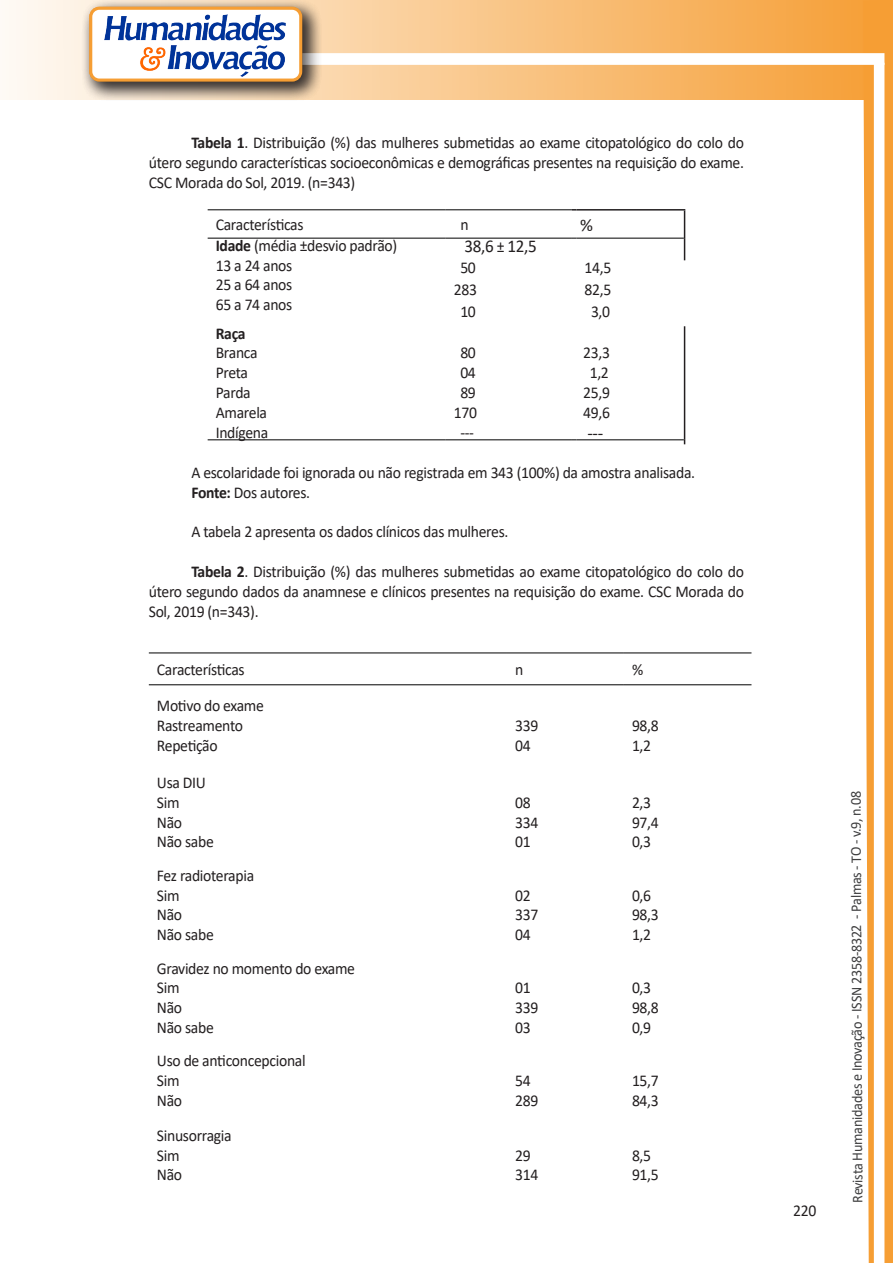
<style>
.page{position:relative;width:893px;height:1263px;background:#fff}
.page>*{position:absolute;margin:0;border:0;box-sizing:border-box;transform-origin:0 0}
.texto{font:18px "Calibri";color:#231f20;scale:.95 1}
.texto-2{font:18px "Calibri";color:#231f20}
.texto-3{font:16.5px/19.8px "Calibri";letter-spacing:-.02em;color:#231f20;text-align:justify;scale:.95 1}
.texto-4{font:700 16.5px "Calibri";color:#231f20;scale:.95 1}
.t1{font:15px "Calibri";letter-spacing:-.025em;color:#3e3e3f;scale:.95 1}
.s1{font-weight:700}
.s2{font-size:16.5px}
</style>
<div class="page">
<svg style="left:5px;top:0;width:858px;height:100px;background:#f9c484"></svg>
<div style="left:302px;top:53px;width:582px;height:12px;background:#fff;border:2px solid #fff"></div>
<svg style="left:863px;top:0;width:30px;height:1263px"></svg>
<div style="left:81px;top:0;width:241px;height:102px;background:#231f20;opacity:.75"></div>
<div style="left:91px;top:8px;width:210px;height:72px;background:#fff;border-radius:9px"></div>
<img style="left:104px;top:14px;width:181px;height:62px">
<div style="left:89px;top:7px;width:213px;height:75px;border:3px solid #f69e34;border-radius:9px"></div>
<svg style="left:208px;top:210px;width:477px;height:234px"></svg>
<hr style="left:576px;top:209px;width:109px;height:2px;background:#231f20">
<svg style="left:684px;top:211px;width:1px;height:49px"></svg>
<hr style="left:684px;top:326px;width:1px;height:114px;background:#231f20">
<hr style="left:576px;top:238px;width:108px;height:1px;background:#000">
<hr style="left:208px;top:209px;width:238px;height:1px;background:#000">
<hr style="left:446px;top:209px;width:126px;height:1px;background:#000">
<hr style="left:208px;top:238px;width:238px;height:1px;background:#000">
<hr style="left:446px;top:238px;width:126px;height:1px;background:#000">
<hr style="left:208px;top:439px;width:238px;height:1px;background:#000">
<hr style="left:446px;top:439px;width:126px;height:1px;background:#000">
<hr style="left:576px;top:439px;width:108px;height:1px;background:#000">
<hr style="left:149px;top:652px;width:358px;height:1px;background:#000">
<hr style="left:507px;top:652px;width:117px;height:1px;background:#000">
<hr style="left:624px;top:652px;width:127px;height:1px;background:#000">
<hr style="left:149px;top:684px;width:358px;height:1px;background:#000">
<hr style="left:507px;top:684px;width:117px;height:1px;background:#000">
<hr style="left:624px;top:684px;width:127px;height:1px;background:#000">
<p class="texto-3" style="left:149px;top:133px;width:628px;text-indent:43px"><span class="s1">Tabela 1</span>. Distribuição (%) das mulheres submetidas ao exame citopatológico do colo do útero segundo características socioeconômicas e demográficas presentes na requisição do exame.<br>CSC Morada do Sol, 2019. (n=343)</p>
<p class="texto-3" style="left:216px;top:214px;width:94px">Características</p>
<p class="texto-3" style="left:460px;top:214px;width:10px">n</p>
<p class="texto-2" style="left:580px;top:212px;width:14px">%</p>
<p class="texto-3" style="left:216px;top:235px;width:193px"><span class="s1">Idade</span> (média ±desvio padrão)</p>
<p class="texto-3" style="left:216px;top:255px;width:82px">13 a 24 anos</p>
<p class="texto-3" style="left:216px;top:275px;width:82px">25 a 64 anos</p>
<p class="texto-3" style="left:216px;top:294px;width:82px">65 a 74 anos</p>
<p class="texto" style="left:464px;top:234px;width:78px">38,6 <span class="s2">±</span> 12,5</p>
<p class="texto-3" style="left:460px;top:257px;width:18px">50</p>
<p class="texto-3" style="left:584px;top:257px;width:30px">14,5</p>
<p class="texto-3" style="left:454px;top:279px;width:26px">283</p>
<p class="texto-3" style="left:584px;top:279px;width:30px">82,5</p>
<p class="texto-3" style="left:460px;top:301px;width:18px">10</p>
<p class="texto-3" style="left:591px;top:301px;width:22px">3,0</p>
<p class="texto-4" style="left:216px;top:321px;width:33px">Raça</p>
<p class="texto-3" style="left:216px;top:343px;width:46px">Branca</p>
<p class="texto-3" style="left:216px;top:362px;width:36px">Preta</p>
<p class="texto-3" style="left:216px;top:382px;width:38px">Parda</p>
<p class="texto-3" style="left:216px;top:402px;width:56px">Amarela</p>
<p class="texto-3" style="left:216px;top:422px;width:57px">Indígena</p>
<p class="texto-3" style="left:583px;top:343px;width:30px">23,3</p>
<p class="texto-3" style="left:590px;top:362px;width:22px">1,2</p>
<p class="texto-3" style="left:583px;top:382px;width:30px">25,9</p>
<p class="texto-3" style="left:583px;top:402px;width:30px">49,6</p>
<p class="texto-2" style="left:587px;top:421px;width:17px">---</p>
<p class="texto-3" style="left:191px;top:462px;width:532px">A escolaridade foi ignorada ou não registrada em 343 (100%) da amostra analisada.</p>
<p class="texto-3" style="left:191px;top:482px;width:127px"><span class="s1">Fonte:</span> Dos autores.</p>
<p class="texto-3" style="left:191px;top:521px;width:335px">A tabela 2 apresenta os dados clínicos das mulheres.</p>
<p class="texto-3" style="left:149px;top:561px;width:628px;text-indent:43px"><span class="s1">Tabela 2</span>. Distribuição (%) das mulheres submetidas ao exame citopatológico do colo do útero segundo dados da anamnese e clínicos presentes na requisição do exame. CSC Morada do Sol, 2019 (n=343).</p>
<p class="texto-3" style="left:460px;top:343px;width:18px">80</p>
<p class="texto-3" style="left:460px;top:362px;width:18px">04</p>
<p class="texto-3" style="left:460px;top:382px;width:18px">89</p>
<p class="texto-3" style="left:454px;top:402px;width:26px">170</p>
<p class="texto-3" style="left:460px;top:422px;width:16px">---</p>
<p class="texto-3" style="left:157px;top:659px;width:94px">Características</p>
<p class="texto-3" style="left:515px;top:659px;width:10px">n</p>
<p class="texto-3" style="left:632px;top:659px;width:13px">%</p>
<p class="texto-3" style="left:157px;top:695px;width:114px">Motivo do exame</p>
<p class="texto-3" style="left:157px;top:715px;width:92px">Rastreamento</p>
<p class="texto-3" style="left:157px;top:735px;width:65px">Repetição</p>
<p class="texto-3" style="left:515px;top:715px;width:26px">339</p>
<p class="texto-3" style="left:515px;top:735px;width:18px">04</p>
<p class="texto-3" style="left:632px;top:715px;width:30px">98,8</p>
<p class="texto-3" style="left:632px;top:735px;width:22px">1,2</p>
<p class="texto-3" style="left:157px;top:772px;width:53px">Usa DIU</p>
<p class="texto-3" style="left:157px;top:792px;width:25px">Sim</p>
<p class="texto-3" style="left:157px;top:812px;width:28px">Não</p>
<p class="texto-3" style="left:157px;top:831px;width:61px">Não sabe</p>
<p class="texto-3" style="left:157px;top:865px;width:104px">Fez radioterapia</p>
<p class="texto-3" style="left:157px;top:885px;width:25px">Sim</p>
<p class="texto-3" style="left:157px;top:904px;width:28px">Não</p>
<p class="texto-3" style="left:157px;top:924px;width:61px">Não sabe</p>
<p class="texto-3" style="left:157px;top:958px;width:210px">Gravidez no momento do exame</p>
<p class="texto-3" style="left:157px;top:977px;width:25px">Sim</p>
<p class="texto-3" style="left:157px;top:997px;width:28px">Não</p>
<p class="texto-3" style="left:157px;top:1017px;width:61px">Não sabe</p>
<p class="texto-3" style="left:157px;top:1051px;width:158px">Uso de anticoncepcional</p>
<p class="texto-3" style="left:157px;top:1070px;width:25px">Sim</p>
<p class="texto-3" style="left:157px;top:1090px;width:28px">Não</p>
<p class="texto-3" style="left:157px;top:1125px;width:80px">Sinusorragia</p>
<p class="texto-3" style="left:157px;top:1145px;width:25px">Sim</p>
<p class="texto-3" style="left:157px;top:1165px;width:28px">Não</p>
<p class="texto-3" style="left:515px;top:792px;width:18px">08</p>
<p class="texto-3" style="left:515px;top:812px;width:26px">334</p>
<p class="texto-3" style="left:515px;top:831px;width:18px">01</p>
<p class="texto-3" style="left:515px;top:885px;width:18px">02</p>
<p class="texto-3" style="left:515px;top:904px;width:26px">337</p>
<p class="texto-3" style="left:515px;top:924px;width:18px">04</p>
<p class="texto-3" style="left:515px;top:977px;width:18px">01</p>
<p class="texto-3" style="left:515px;top:997px;width:26px">339</p>
<p class="texto-3" style="left:515px;top:1017px;width:18px">03</p>
<p class="texto-3" style="left:515px;top:1070px;width:18px">54</p>
<p class="texto-3" style="left:515px;top:1090px;width:26px">289</p>
<p class="texto-3" style="left:515px;top:1145px;width:18px">29</p>
<p class="texto-3" style="left:515px;top:1165px;width:26px">314</p>
<p class="texto-3" style="left:632px;top:792px;width:22px">2,3</p>
<p class="texto-3" style="left:632px;top:812px;width:30px">97,4</p>
<p class="texto-3" style="left:632px;top:831px;width:22px">0,3</p>
<p class="texto-3" style="left:632px;top:885px;width:22px">0,6</p>
<p class="texto-3" style="left:632px;top:904px;width:30px">98,3</p>
<p class="texto-3" style="left:632px;top:924px;width:22px">1,2</p>
<p class="texto-3" style="left:632px;top:977px;width:22px">0,3</p>
<p class="texto-3" style="left:632px;top:997px;width:30px">98,8</p>
<p class="texto-3" style="left:632px;top:1017px;width:22px">0,9</p>
<p class="texto-3" style="left:632px;top:1070px;width:30px">15,7</p>
<p class="texto-3" style="left:632px;top:1090px;width:30px">84,3</p>
<p class="texto-3" style="left:632px;top:1145px;width:22px">8,5</p>
<p class="texto-3" style="left:632px;top:1165px;width:30px">91,5</p>
<p class="texto-3" style="left:793px;top:1200px;width:26px">220</p>
<p class="t1" style="left:846px;top:1203px;width:435px;rotate:-90deg">Revista Humanidades e Inovação - ISSN 2358-8322 - Palmas - TO - v.9, n.08</p>
</div>
